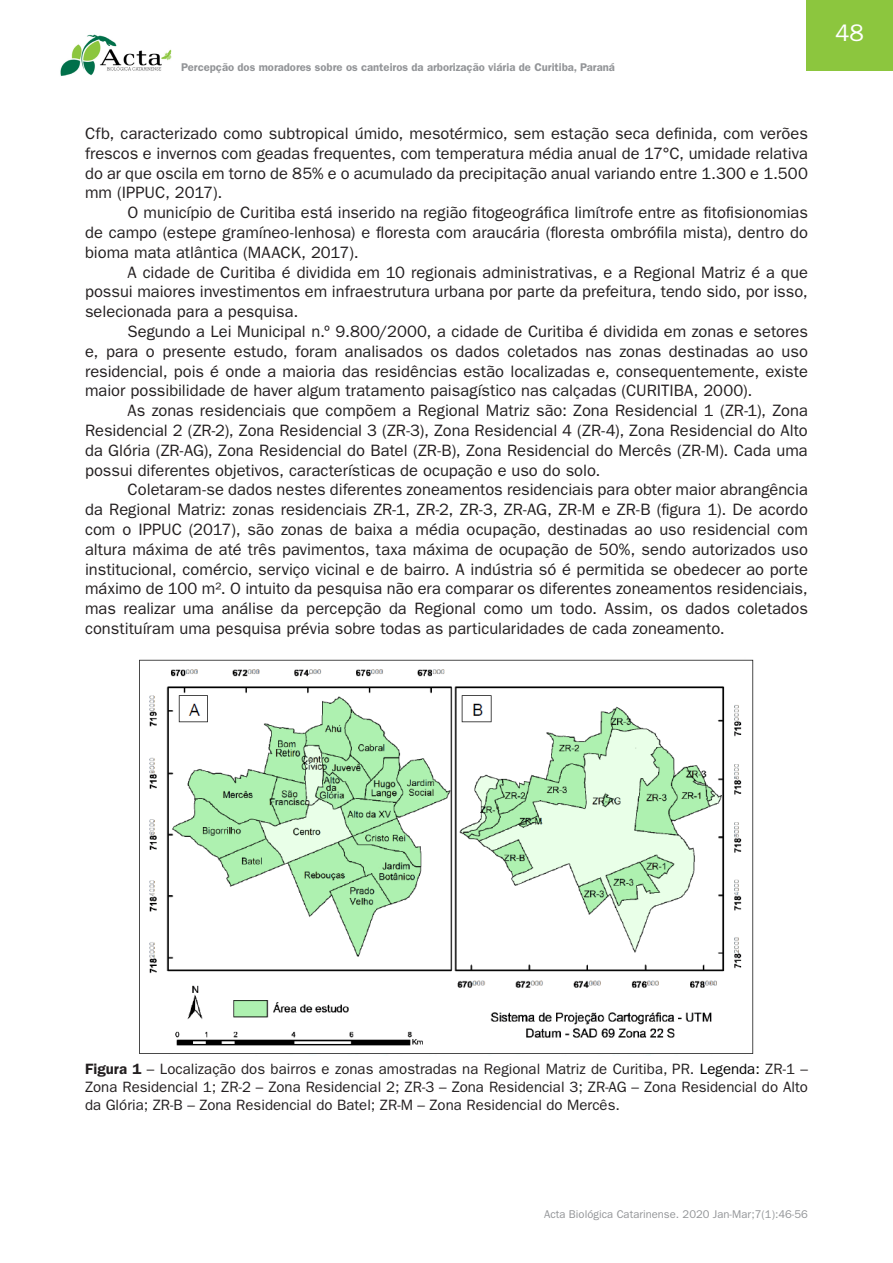
<style>
.page{position:relative;width:893px;height:1263px;background:#fff}
.page>*{position:absolute;margin:0;border:0;box-sizing:border-box;transform-origin:0 0}
.t1{font:24px "ITC Franklin Gothic Std";color:#fff}
.ACTA_texto{font:16.5px/19.8px "ITC Franklin Gothic Std";color:#231f20;text-align:justify}
.ACTA_tabelas_e_figur{font:15px/18px "ITC Franklin Gothic Std";color:#231f20;text-align:justify}
.t2{font:600 11.25px "ITC Franklin Gothic Std";color:#939598}
.t3{font:11.25px "ITC Franklin Gothic Std";color:#939598}
.s1{font-weight:600}
.s2{color:#000}
</style>
<div class="page">
<img style="left:60px;top:34px;width:112px;height:42px">
<div style="left:806px;top:0;width:87px;height:71px;background:#8cc63e"></div>
<img style="left:139px;top:659px;width:615px;height:396px">
<p class="t2" style="left:181px;top:60px;width:435px">Percepção dos moradores sobre os canteiros da arborização viária de Curitiba, Paraná</p>
<p class="ACTA_texto" style="left:85px;top:124px;width:724px">Cfb, caracterizado como subtropical úmido, mesotérmico, sem estação seca definida, com verões frescos e invernos com geadas frequentes, com temperatura média anual de 17°C, umidade relativa do ar que oscila em torno de 85% e o acumulado da precipitação anual variando entre 1.300 e 1.500 mm (IPPUC, 2017).</p>
<p class="ACTA_texto" style="left:85px;top:203px;width:724px;text-indent:43px">O município de Curitiba está inserido na região fitogeográfica limítrofe entre as fitofisionomias de campo (estepe gramíneo-lenhosa) e floresta com araucária (floresta ombrófila mista), dentro do bioma mata atlântica (MAACK, 2017).</p>
<p class="ACTA_texto" style="left:85px;top:262px;width:724px;text-indent:43px">A cidade de Curitiba é dividida em 10 regionais administrativas, e a Regional Matriz é a que possui maiores investimentos em infraestrutura urbana por parte da prefeitura, tendo sido, por isso, selecionada para a pesquisa.</p>
<p class="ACTA_texto" style="left:85px;top:322px;width:724px;text-indent:43px">Segundo a Lei Municipal n.º 9.800/2000, a cidade de Curitiba é dividida em zonas e setores e, para o presente estudo, foram analisados os dados coletados nas zonas destinadas ao uso residencial, pois é onde a maioria das residências estão localizadas e, consequentemente, existe maior possibilidade de haver algum tratamento paisagístico nas calçadas (CURITIBA, 2000).</p>
<p class="ACTA_texto" style="left:85px;top:401px;width:724px;text-indent:43px">As zonas residenciais que compõem a Regional Matriz são: Zona Residencial 1 (ZR-1), Zona Residencial 2 (ZR-2), Zona Residencial 3 (ZR-3), Zona Residencial 4 (ZR-4), Zona Residencial do Alto da Glória (ZR-AG), Zona Residencial do Batel (ZR-B), Zona Residencial do Mercês (ZR-M). Cada uma possui diferentes objetivos, características de ocupação e uso do solo.</p>
<p class="ACTA_texto" style="left:85px;top:480px;width:724px;text-indent:43px">Coletaram-se dados nestes diferentes zoneamentos residenciais para obter maior abrangência da Regional Matriz: zonas residenciais ZR-1, ZR-2, ZR-3, ZR-AG, ZR-M e ZR-B (figura 1). De acordo com o IPPUC (2017), são zonas de baixa a média ocupação, destinadas ao uso residencial com altura máxima de até três pavimentos, taxa máxima de ocupação de 50%, sendo autorizados uso institucional, comércio, serviço vicinal e de bairro. A indústria só é permitida se obedecer ao porte máximo de 100 m². O intuito da pesquisa não era comparar os diferentes zoneamentos residenciais, mas realizar uma análise da percepção da Regional como um todo. Assim, os dados coletados constituíram uma pesquisa prévia sobre todas as particularidades de cada zoneamento.</p>
<h1 class="t1" style="left:835px;top:19px;width:30px">48</h1>
<p class="ACTA_tabelas_e_figur" style="left:85px;top:1060px;width:724px"><span class="s1">Figura 1</span> – Localização dos bairros e zonas amostradas na Regional Matriz de Curitiba, PR. <span class="s2">Legenda:</span> ZR-1 – Zona Residencial 1; ZR-2 – Zona Residencial 2; ZR-3 – Zona Residencial 3; ZR-AG – Zona Residencial do Alto da Glória; ZR-B – Zona Residencial do Batel; ZR-M – Zona Residencial do Mercês.</p>
<p class="t3" style="left:544px;top:1207px;width:265px">Acta Biológica Catarinense. 2020 Jan-Mar;7(1):46-56</p>
</div>
